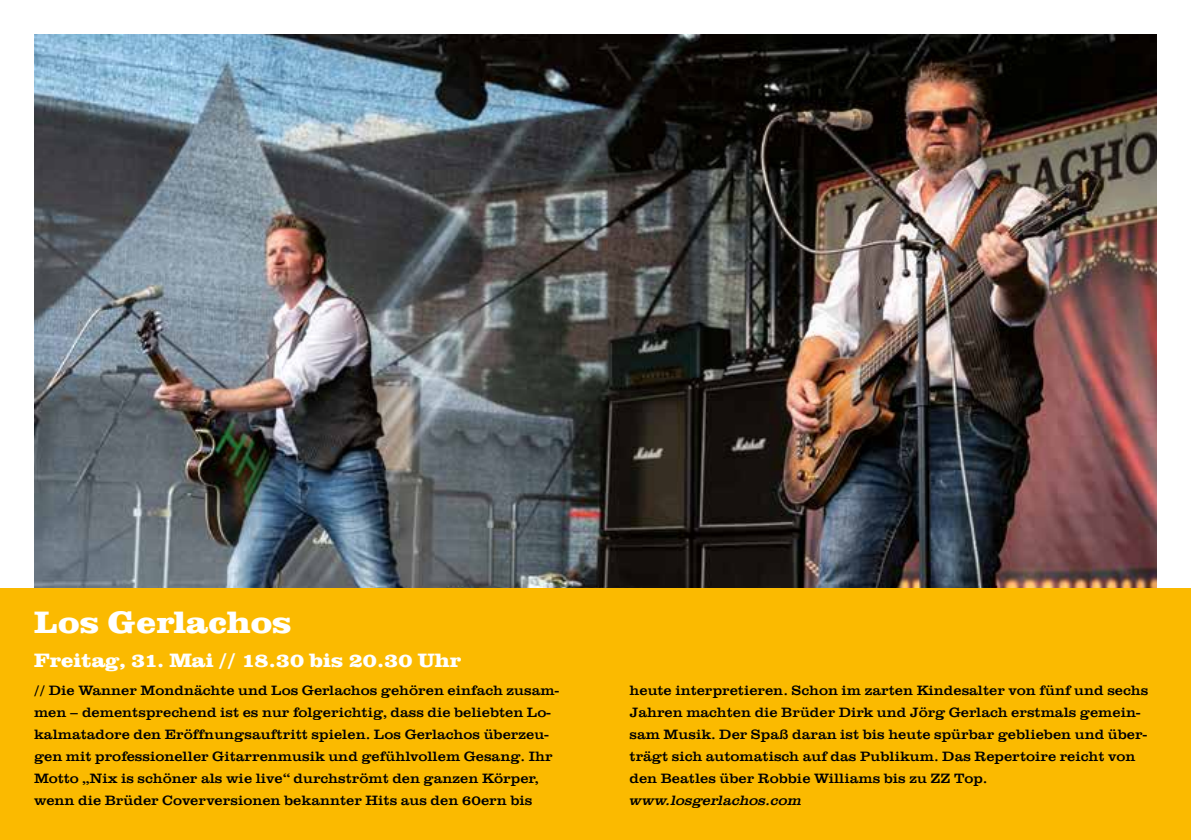
<style>
.page{position:relative;width:1191px;height:840px;background:#fff}
.page>*{position:absolute;margin:0;border:0;box-sizing:border-box;transform-origin:0 0}
.t1{font:32px "URW Clarendon T Extr Bold Extr Wide";color:#fff}
.t2{font:20px "URW Clarendon T Extr Bold Extr Wide";color:#fff}
.t3{font:14px/22px "URW Clarendon T Regu Extr Wide";color:#000}
.t4{font:14px "URW Clarendon T Regu Extr Wide Obli";color:#000}
</style>
<div class="page">
<img style="left:34px;top:34px;width:1123px;height:554px">
<div style="left:0;top:588px;width:1191px;height:251px;background:#fbba00"></div>
<h1 class="t1" style="left:34px;top:603px;width:260px">Los Gerlachos</h1>
<h2 class="t2" style="left:34px;top:648px;width:428px">Freitag, 31. Mai // 18.30 bis 20.30 Uhr</h2>
<p class="t3" style="left:34px;top:678px;width:526px">// Die Wanner Mondnächte und Los Gerlachos gehören einfach zusam&shy;men – dementsprechend ist es nur folgerichtig, dass die beliebten Lo&shy;kalmatadore den Eröffnungsauftritt spielen. Los Gerlachos überzeu&shy;gen mit professioneller Gitarrenmusik und gefühlvollem Gesang. Ihr Motto „Nix is schöner als wie live“ durchströmt den ganzen Körper, wenn die Brüder Coverversionen bekannter Hits aus den 60ern bis</p>
<p class="t3" style="left:629px;top:678px;width:520px">heute interpretieren. Schon im zarten Kindesalter von fünf und sechs Jahren machten die Brüder Dirk und Jörg Gerlach erstmals gemein&shy;sam Musik. Der Spaß daran ist bis heute spürbar geblieben und über&shy;trägt sich automatisch auf das Publikum. Das Repertoire reicht von den Beatles über Robbie Williams bis zu ZZ Top.</p>
<p class="t4" style="left:629px;top:791px;width:174px">www.losgerlachos.com</p>
</div>
